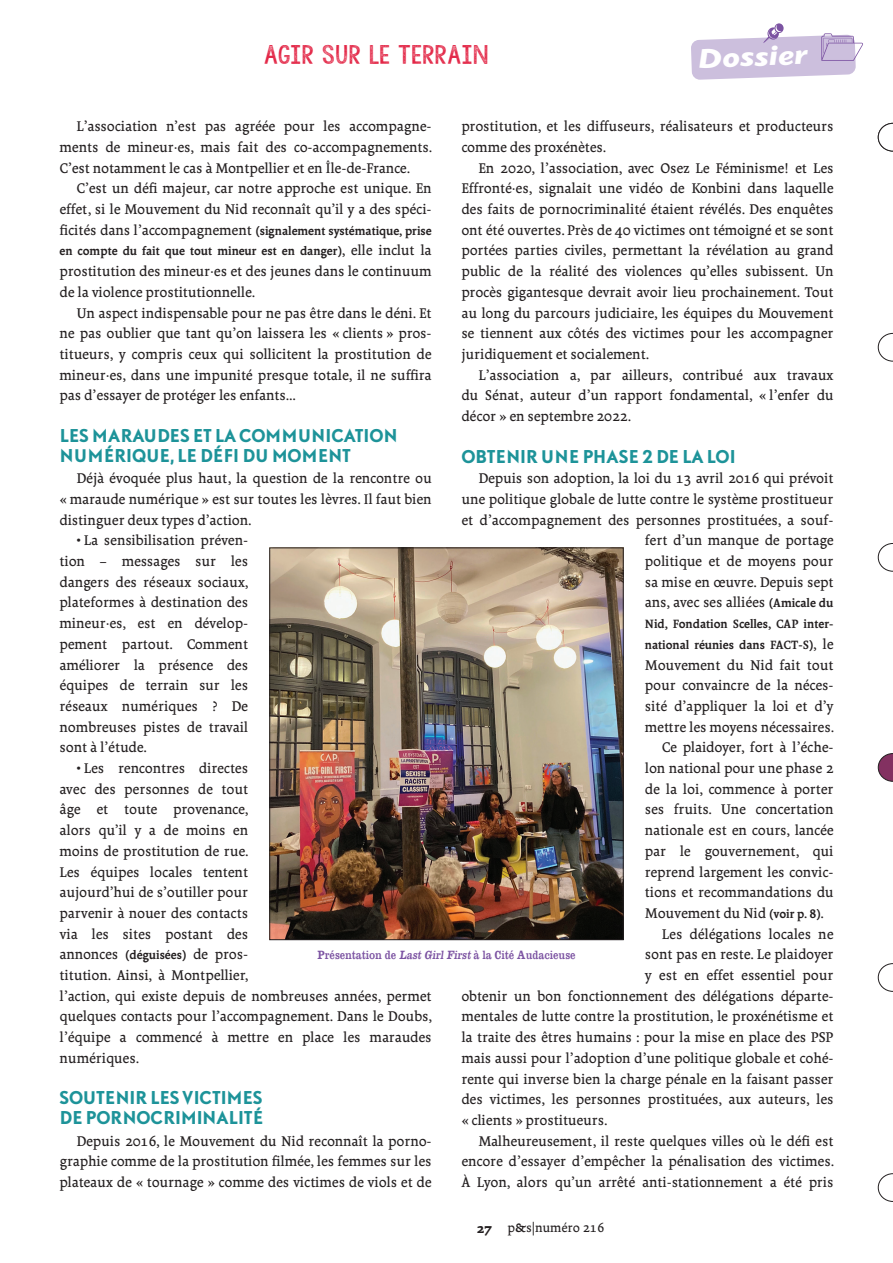
<style>
.page{position:relative;width:893px;height:1263px;background:#fff}
.page>*{position:absolute;margin:0;border:0;box-sizing:border-box;transform-origin:0 0}
.t1{font:italic 700 28.5px "Today SB";color:#fff;scale:1.2 1}
.t2{font:21px "KG Allof Me";color:#e32747;scale:1.2 1}
.t3{font:700 16.5px/19.8px "DTL Nobel T";letter-spacing:-.01em;color:#1d9399;scale:.95 1}
.t4{font:15px/20.7px "Borges Gris";color:#231f20;text-align:justify}
.t5{font:13.5px "Borges Gris";color:#231f20}
.t6{font:12.75px/20.7px "Borges Negra";color:#231f20}
.t7{font:12px "Clarendon MT Std";color:#7c53a2}
.s1{font-family:"Borges Gris";font-size:15px}
.s2{font-family:"Borges Negra";font-size:12.75px}
.s3{font-family:"Borges Super Negra"}
.s4{font-family:"Borges Negra"}
</style>
<div class="page">
<svg style="left:691px;top:23px;width:172px;height:57px"></svg>
<svg style="left:878px;top:963px;width:15px;height:29px"></svg>
<svg style="left:878px;top:123px;width:15px;height:28px"></svg>
<svg style="left:878px;top:333px;width:15px;height:29px"></svg>
<svg style="left:878px;top:1173px;width:15px;height:29px"></svg>
<svg style="left:878px;top:543px;width:15px;height:29px"></svg>
<svg style="left:878px;top:753px;width:15px;height:29px"></svg>
<img style="left:271px;top:549px;width:351px;height:389px">
<div style="left:269px;top:547px;width:355px;height:393px;border:1px solid #231f20"></div>
<h2 class="t2" style="left:264px;top:41px;width:189px">AGIR SUR LE TERRAIN</h2>
<h1 class="t1" style="left:699px;top:43px;width:93px;rotate:-2deg">Dossier</h1>
<p class="t4" style="left:60px;top:117px;width:374px;text-indent:17px">L’association n’est pas agréée pour les accompagne&shy;ments de mineur·es, mais fait des co-accompagnements.<br>C’est notamment le cas à Montpellier et en Île-de-France.</p>
<p class="t4" style="left:60px;top:180px;width:374px;text-align:right">C’est un défi majeur, car notre approche est unique. En effet, si le Mouvement du Nid reconnaît qu’il y a des spéci-</p>
<p class="t6" style="left:60px;top:222px;width:374px"><span class="s1">ficités dans l’accompagnement</span> (signalement systématique, prise en compte du fait que tout mineur est en danger)<span class="s1">, elle inclut la</span></p>
<p class="t4" style="left:60px;top:262px;width:374px">prostitution des mineur·es et des jeunes dans le continuum de la violence prostitutionnelle.</p>
<p class="t4" style="left:60px;top:304px;width:374px;text-indent:17px">Un aspect indispensable pour ne pas être dans le déni. Et ne pas oublier que tant qu’on laissera les « clients » pros&shy;titueurs, y compris ceux qui sollicitent la prostitution de mineur·es, dans une impunité presque totale, il ne suffira pas d’essayer de protéger les enfants...</p>
<p class="t3" style="left:60px;top:425px;width:358px">LES MARAUDES ET LA COMMUNICATION<br>NUMÉRIQUE, LE DÉFI DU MOMENT</p>
<p class="t4" style="left:60px;top:469px;width:374px;text-indent:17px">Déjà évoquée plus haut, la question de la rencontre ou « maraude numérique » est sur toutes les lèvres. Il faut bien distinguer deux types d’action.</p>
<p class="t4" style="left:60px;top:531px;width:190px;text-indent:17px">• La sensibilisation préven&shy;tion – messages sur les dangers des réseaux sociaux, plateformes à destination des mineur·es, est en dévelop&shy;pement partout. Comment améliorer la présence des équipes de terrain sur les réseaux numériques ? De nombreuses pistes de travail sont à l’étude.</p>
<p class="t4" style="left:60px;top:759px;width:374px;text-align:left;text-indent:17px">• Les rencontres directes<br>avec des personnes de tout<br>âge et toute provenance,<br>alors qu’il y a de moins en<br>moins de prostitution de rue.<br>Les équipes locales tentent<br>aujourd’hui de s’outiller pour<br>parvenir à nouer des contacts<br>via les sites postant des<br>annonces <span class="s2">(déguisées)</span> de pros-<br>titution. Ainsi, à Montpellier,<br>l’action, qui existe depuis de nombreuses années, permet quelques contacts pour l’accompagnement. Dans le Doubs, l’équipe a commencé à mettre en place les maraudes numériques.</p>
<p class="t3" style="left:60px;top:1087px;width:216px">SOUTENIR LES VICTIMES<br>DE PORNOCRIMINALITÉ</p>
<p class="t4" style="left:60px;top:1132px;width:374px;text-indent:17px">Depuis 2016, le Mouvement du Nid reconnaît la porno&shy;graphie comme de la prostitution filmée, les femmes sur les plateaux de « tournage » comme des victimes de viols et de</p>
<p class="t4" style="left:461px;top:117px;width:374px">prostitution, et les diffuseurs, réalisateurs et producteurs comme des proxénètes.</p>
<p class="t4" style="left:461px;top:159px;width:374px;text-indent:17px">En 2020, l’association, avec Osez Le Féminisme! et Les Effronté·es, signalait une vidéo de Konbini dans laquelle des faits de pornocriminalité étaient révélés. Des enquêtes ont été ouvertes. Près de 40 victimes ont témoigné et se sont portées parties civiles, permettant la révélation au grand public de la réalité des violences qu’elles subissent. Un procès gigantesque devrait avoir lieu prochainement. Tout au long du parcours judiciaire, les équipes du Mouvement se tiennent aux côtés des victimes pour les accompagner juridiquement et socialement.</p>
<p class="t4" style="left:461px;top:366px;width:374px;text-indent:17px">L’association a, par ailleurs, contribué aux travaux du Sénat, auteur d’un rapport fondamental, « l’enfer du décor » en septembre 2022.</p>
<p class="t3" style="left:461px;top:446px;width:291px">OBTENIR UNE PHASE 2 DE LA LOI</p>
<p class="t4" style="left:461px;top:469px;width:374px;text-align:right">Depuis son adoption, la loi du 13 avril 2016 qui prévoit une politique globale de lutte contre le système prostitueur et d’accompagnement des personnes prostituées, a souf&shy;fert d’un manque de portage<br>politique et de moyens pour<br>sa mise en œuvre. Depuis sept<br>ans, avec ses alliées <span class="s2">(Amicale du</span></p>
<p class="t6" style="left:645px;top:615px;width:190px">Nid, Fondation Scelles, CAP inter&shy;national réunies dans FACT-S)<span class="s1">, le</span></p>
<p class="t4" style="left:645px;top:656px;width:190px">Mouvement du Nid fait tout</p>
<p class="t4" style="left:645px;top:676px;width:190px">pour convaincre de la néces-</p>
<p class="t4" style="left:645px;top:697px;width:190px">sité d’appliquer la loi et d’y</p>
<p class="t4" style="left:645px;top:718px;width:191px">mettre les moyens nécessaires.</p>
<p class="t4" style="left:662px;top:738px;width:173px">Ce plaidoyer, fort à l’éche-</p>
<p class="t4" style="left:645px;top:759px;width:190px">lon national pour une phase 2</p>
<p class="t4" style="left:645px;top:780px;width:190px">de la loi, commence à porter</p>
<p class="t4" style="left:645px;top:801px;width:190px">ses fruits. Une concertation</p>
<p class="t4" style="left:645px;top:821px;width:190px">nationale est en cours, lancée</p>
<p class="t4" style="left:645px;top:842px;width:190px">par le gouvernement, qui</p>
<p class="t4" style="left:645px;top:863px;width:190px">reprend largement les convic-</p>
<p class="t4" style="left:645px;top:883px;width:190px">tions et recommandations du</p>
<p class="t4" style="left:645px;top:904px;width:180px">Mouvement du Nid <span class="s2">(voir p. 8)</span>.</p>
<p class="t4" style="left:662px;top:925px;width:173px">Les délégations locales ne</p>
<p class="t4" style="left:645px;top:945px;width:190px">sont pas en reste. Le plaidoyer</p>
<p class="t4" style="left:645px;top:966px;width:190px">y est en effet essentiel pour</p>
<p class="t4" style="left:461px;top:987px;width:374px">obtenir un bon fonctionnement des délégations départe-</p>
<p class="t4" style="left:461px;top:1008px;width:374px">mentales de lutte contre la prostitution, le proxénétisme et</p>
<p class="t4" style="left:461px;top:1028px;width:374px">la traite des êtres humains : pour la mise en place des PSP</p>
<p class="t4" style="left:461px;top:1049px;width:374px">mais aussi pour l’adoption d’une politique globale et cohé-</p>
<p class="t4" style="left:461px;top:1070px;width:374px">rente qui inverse bien la charge pénale en la faisant passer</p>
<p class="t4" style="left:461px;top:1090px;width:374px">des victimes, les personnes prostituées, aux auteurs, les</p>
<p class="t4" style="left:461px;top:1111px;width:148px">« clients » prostitueurs.</p>
<p class="t4" style="left:478px;top:1132px;width:357px">Malheureusement, il reste quelques villes où le défi est</p>
<p class="t4" style="left:461px;top:1152px;width:374px">encore d’essayer d’empêcher la pénalisation des victimes.</p>
<p class="t4" style="left:461px;top:1173px;width:374px">À Lyon, alors qu’un arrêté anti-stationnement a été pris</p>
<p class="t7" style="left:317px;top:948px;width:259px">Présentation de Last Girl First à la Cité Audacieuse</p>
<p class="t5" style="left:477px;top:1222px;width:129px"><span class="s3">27</span> p<span class="s4">&amp;</span>s|numéro 216</p>
</div>
